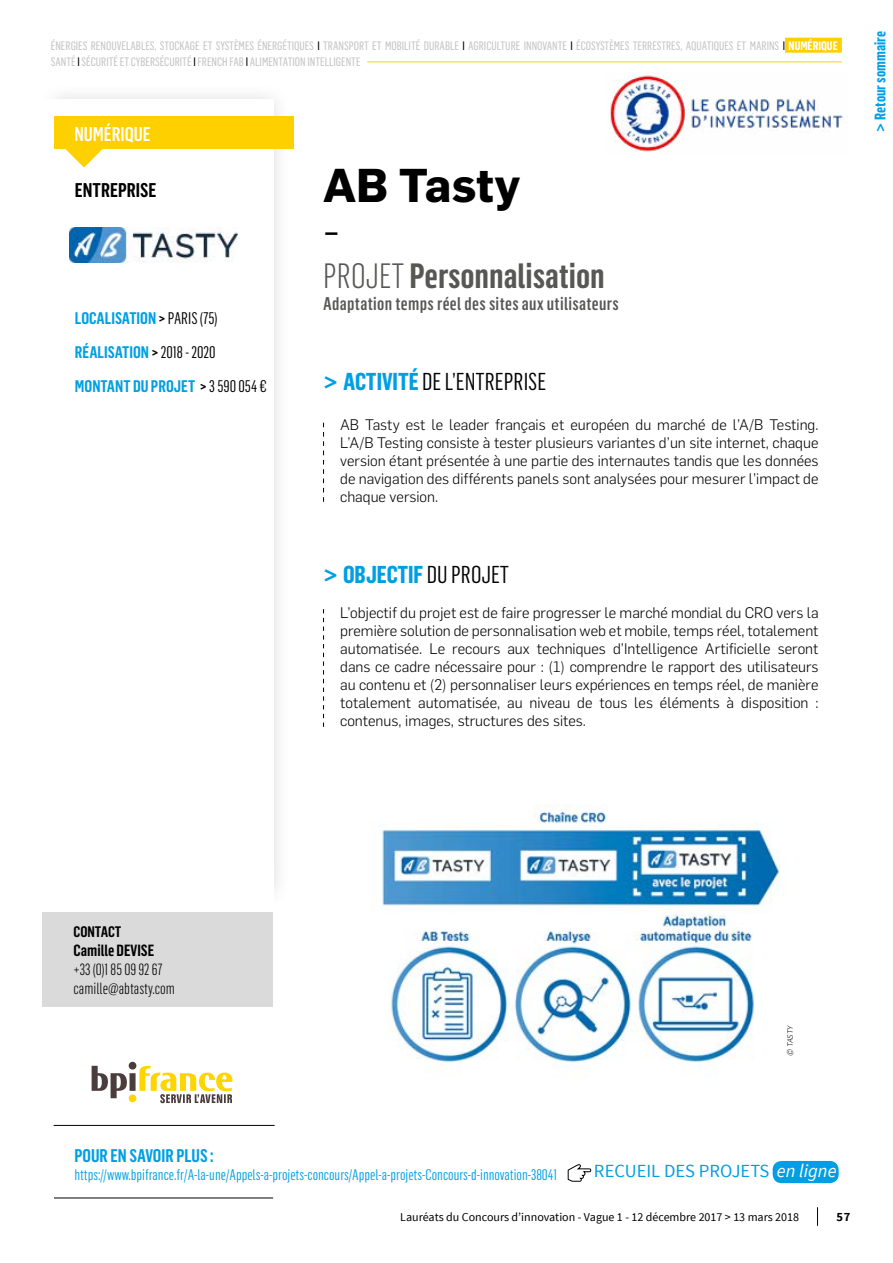
<style>
.page{position:relative;width:893px;height:1263px;background:#fff}
.page>*{position:absolute;margin:0;border:0;box-sizing:border-box;transform-origin:0 0}
.t1{font:300 47.1px "Flama";color:#000}
.t2{font:700 46.5px "Flama";color:#000}
.t3{font:600 34.5px "Flama Condensed";color:#575756}
.t4{font:24px "Flama Condensed";color:#000}
.t5{font:700 24px "Flama Condensed";color:#009fe3}
.t6{font:600 19.5px "Flama Condensed";color:#000}
.t7{font:500 19.5px "Flama Condensed";color:#fff}
.t8{font:18.45px "Source Sans Pro";color:#009fe3}
.t9{font:500 18px "Flama Condensed";letter-spacing:.02em;color:#575756}
.t10{font:600 18px "Flama Condensed";color:#009fe3}
.t11{font:600 16.5px/33.8px "Flama Condensed";color:#009fe3}
.t12{font:300 15.9px/19px "Flama Condensed";color:#000}
.t13{font:600 15.9px "Flama Condensed";color:#000}
.t14{font:300 15px/18px "Flama";color:#000;text-align:justify}
.t15{font:15px "Flama Condensed";color:#009fe3}
.t16{font:700 15px "Flama Condensed";color:#009fe3}
.t17{font:600 15px "Flama Condensed";letter-spacing:-.005em;color:#000}
.t18{font:700 12.6px "Source Sans Pro";color:#000}
.t19{font:12px/16.5px "Flama Condensed Basic";color:#c6c6c6}
.t20{font:12px "Source Sans Pro";color:#000}
.t21{font:italic 300 7.5px "Flama";color:#000}
.s1{color:#000}
.s2{font-family:"Flama Condensed";font-weight:700;color:#fff}
.s3{font-family:"Flama Condensed";font-weight:700;color:#ffd000}
.s4{font-weight:400;color:#000}
.s5{font-weight:300}
.s6{font-family:"Flama";font-weight:700;color:#009fe3}
.s7{font-weight:700;color:#009fe3}
.s8{font-family:"Flama"}
.s9{font-style:italic;color:#fff}
</style>
<div class="page">
<svg style="left:817px;top:1207px;width:1px;height:19px"></svg>
<div style="left:36px;top:82px;width:255px;height:828px;background:#fbfbfb"></div>
<div style="left:0;top:100px;width:273px;height:1163px;background:#fff"></div>
<svg style="left:323px;top:423px;width:1px;height:79px"></svg>
<svg style="left:323px;top:609px;width:1px;height:118px"></svg>
<div style="left:54px;top:116px;width:239px;height:32px;background:#ffd000"></div>
<svg style="left:65px;top:148px;width:38px;height:20px"></svg>
<hr style="left:54px;top:1125px;width:221px;height:1px;background:#000">
<div style="left:43px;top:912px;width:230px;height:95px;background:#dadada"></div>
<img style="left:70px;top:228px;width:168px;height:35px">
<img style="left:371px;top:805px;width:409px;height:258px">
<div style="left:785px;top:38px;width:57px;height:15px;background:#ffd000"></div>
<hr style="left:367px;top:61px;width:475px;height:1px;background:#ffd000">
<div style="left:773px;top:1161px;width:66px;height:22px;background:#009fe3;border-radius:9px"></div>
<svg style="left:567px;top:1164px;width:25px;height:18px"></svg>
<hr style="left:54px;top:1197px;width:219px;height:1px;background:#000">
<img style="left:610px;top:75px;width:234px;height:77px">
<div style="left:129px;top:1094px;width:7px;height:8px;background:#ffd500;border-radius:50%"></div>
<svg style="left:139px;top:1066px;width:93px;height:37px"></svg>
<div style="left:130px;top:1073px;width:6px;height:18px;background:#4b3d3c"></div>
<div style="left:129px;top:1062px;width:7px;height:7px;background:#4b3d3c;border-radius:50%"></div>
<svg style="left:92px;top:1066px;width:35px;height:32px"></svg>
<p class="t19" style="left:51px;top:37px;width:792px">ÉNERGIES RENOUVELABLES, STOCKAGE ET SYSTÈMES ÉNERGÉTIQUES <span class="s1">I</span> TRANSPORT ET MOBILITÉ DURABLE <span class="s1">I</span> AGRICULTURE INNOVANTE <span class="s1">I</span> ÉCOSYSTÈMES TERRESTRES, AQUATIQUES ET MARINS <span class="s1">I</span> <span class="s2">NUMÉRIQUE</span><span class="s3">X<br></span>SANTÉ <span class="s1">I</span> SÉCURITÉ ET CYBERSÉCURITÉ <span class="s1">I</span> FRENCH FAB <span class="s1">I</span> ALIMENTATION INTELLIGENTE</p>
<h3 class="t7" style="left:74px;top:122px;width:78px">NUMÉRIQUE</h3>
<h3 class="t6" style="left:75px;top:177px;width:83px">ENTREPRISE</h3>
<p class="t11" style="left:75px;top:301px;width:193px">LOCALISATION <span class="s1">&gt;</span> <span class="s4">PARIS (75)<br></span>RÉALISATION <span class="s1">&gt;</span> <span class="s4">2018 - 2020<br></span>MONTANT DU PROJET <span class="s1">&gt;</span> <span class="s4">3 590 054 €</span></p>
<h2 class="t2" style="left:323px;top:152px;width:199px">AB Tasty</h2>
<h1 class="t1" style="left:323px;top:198px;width:18px">-</h1>
<h3 class="t3" style="left:323px;top:254px;width:283px"><span class="s5">PROJET</span> Personnalisation</h3>
<p class="t9" style="left:323px;top:292px;width:297px">Adaptation temps réel des sites aux utilisateurs</p>
<h3 class="t4" style="left:323px;top:366px;width:224px"><span class="s6">&gt;</span> <span class="s7">ACTIVITÉ</span> DE L’ENTREPRISE</h3>
<p class="t14" style="left:340px;top:415px;width:480px">AB Tasty est le leader français et européen du marché de l’A/B Testing.<br>L’A/B Testing consiste à tester plusieurs variantes d’un site internet, chaque version étant présentée à une partie des internautes tandis que les données de navigation des différents panels sont analysées pour mesurer l’impact de chaque version.</p>
<h3 class="t5" style="left:323px;top:559px;width:187px"><span class="s8">&gt;</span> OBJECTIF <span class="s4">DU PROJET</span></h3>
<p class="t14" style="left:340px;top:603px;width:480px">L’objectif du projet est de faire progresser le marché mondial du CRO vers la première solution de personnalisation web et mobile, temps réel, totalement automatisée. Le recours aux techniques d’Intelligence Artificielle seront dans ce cadre nécessaire pour : (1) comprendre le rapport des utilisateurs au contenu et (2) personnaliser leurs expériences en temps réel, de manière totalement automatisée, au niveau de tous les éléments à disposition : contenus, images, structures des sites.</p>
<p class="t16" style="left:871px;top:132px;width:103px;rotate:-90deg"><span class="s8">&gt;</span> Retour sommaire</p>
<p class="t17" style="left:74px;top:922px;width:49px">CONTACT</p>
<p class="t13" style="left:74px;top:940px;width:82px">Camille DEVISE</p>
<p class="t12" style="left:74px;top:959px;width:103px">+33 (0)1 85 09 92 67 camille@abtasty.com</p>
<p class="t10" style="left:74px;top:1144px;width:141px">POUR EN SAVOIR PLUS :</p>
<p class="t15" style="left:74px;top:1165px;width:484px">https://www.bpifrance.fr/A-la-une/Appels-a-projets-concours/Appel-a-projets-Concours-d-innovation-38041</p>
<p class="t21" style="left:785px;top:1056px;width:32px;rotate:-90deg">© TASTY</p>
<p class="t8" style="left:594px;top:1160px;width:244px">RECUEIL DES PROJETS <span class="s9">en ligne</span></p>
<p class="t20" style="left:400px;top:1209px;width:400px">Lauréats du Concours d’innovation - Vague 1 - 12 décembre 2017 &gt; 13 mars 2018</p>
<p class="t18" style="left:837px;top:1209px;width:15px">57</p>
</div>
